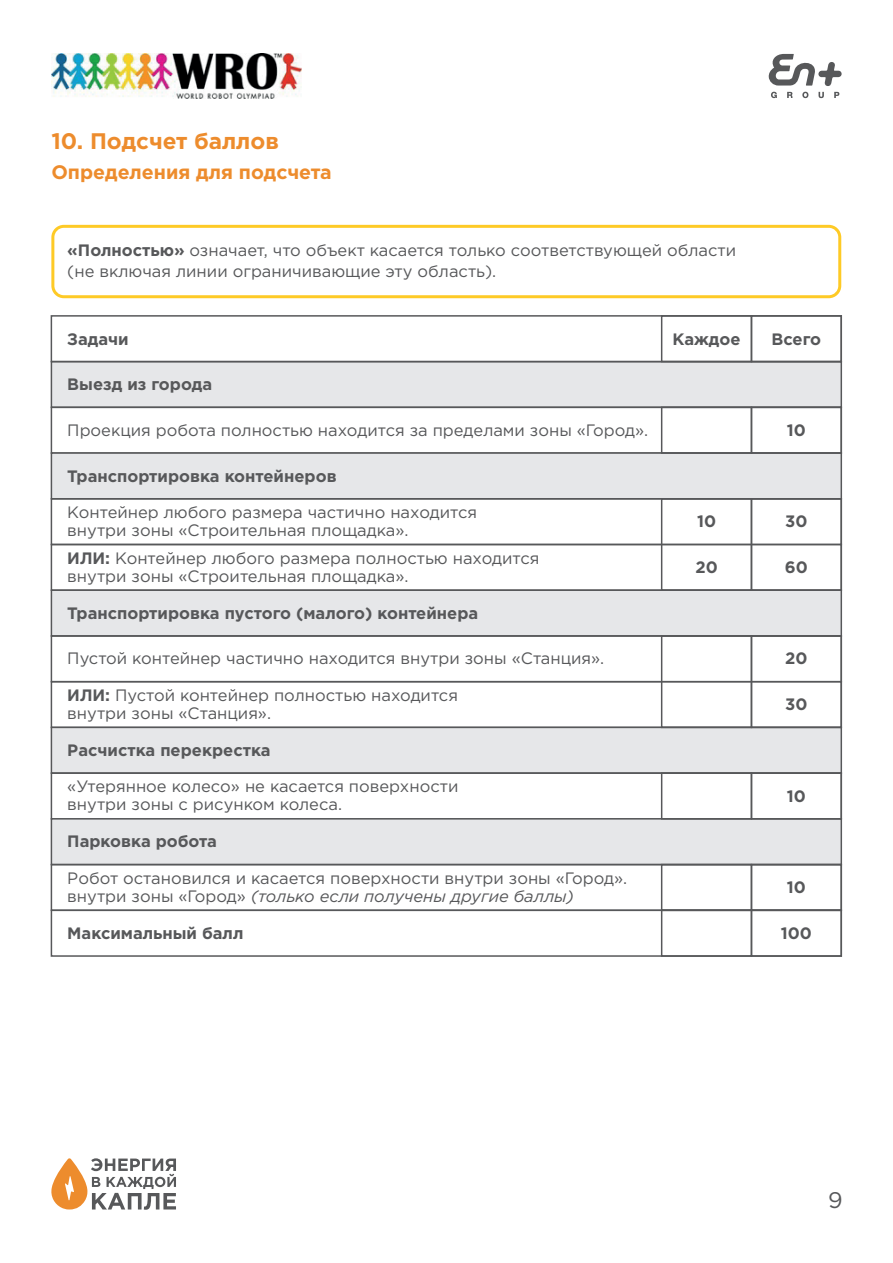
<style>
.page{position:relative;width:893px;height:1263px;background:#fff}
.page>*{position:absolute;margin:0;border:0;box-sizing:border-box;transform-origin:0 0}
.t1{font:700 22.5px "Gotham Pro";color:#ed8c2d}
.t2{font:22.5px "Gotham Pro";color:#57585a}
.t3{font:700 19.5px "Gotham Pro";color:#ed8c2d}
.t4{font:16.5px/18px "Gotham Pro";color:#57585a}
.t5{font:700 16.5px "Gotham Pro";color:#57585a}
.s1{font-weight:700}
.s2{font-style:italic}
</style>
<div class="page">
<img style="left:51px;top:54px;width:250px;height:44px">
<svg style="left:769px;top:54px;width:73px;height:32px"></svg>
<svg style="left:771px;top:92px;width:68px;height:6px"></svg>
<svg style="left:51px;top:1158px;width:125px;height:52px"></svg>
<svg style="left:51px;top:225px;width:790px;height:73px"></svg>
<div style="left:51px;top:361px;width:791px;height:47px;background:#e6e7e9;border:2px solid #57585a"></div>
<div style="left:51px;top:407px;width:791px;height:47px;border:2px solid #57585a"></div>
<div style="left:51px;top:452px;width:791px;height:47px;background:#e6e7e9;border:2px solid #57585a"></div>
<div style="left:51px;top:498px;width:791px;height:47px;border:2px solid #57585a"></div>
<div style="left:51px;top:544px;width:791px;height:47px;border:2px solid #57585a"></div>
<div style="left:51px;top:589px;width:791px;height:48px;background:#e6e7e9;border:2px solid #57585a"></div>
<div style="left:51px;top:635px;width:791px;height:47px;border:2px solid #57585a"></div>
<div style="left:51px;top:681px;width:791px;height:47px;border:2px solid #57585a"></div>
<div style="left:51px;top:727px;width:791px;height:47px;background:#e6e7e9;border:2px solid #57585a"></div>
<div style="left:51px;top:772px;width:791px;height:47px;border:2px solid #57585a"></div>
<div style="left:51px;top:818px;width:791px;height:47px;background:#e6e7e9;border:2px solid #57585a"></div>
<div style="left:51px;top:864px;width:791px;height:47px;border:2px solid #57585a"></div>
<div style="left:51px;top:315px;width:791px;height:47px;border:2px solid #57585a"></div>
<div style="left:751px;top:315px;width:91px;height:47px;border:2px solid #57585a"></div>
<div style="left:661px;top:315px;width:91px;height:47px;border:2px solid #57585a"></div>
<div style="left:751px;top:407px;width:91px;height:47px;border:2px solid #57585a"></div>
<div style="left:661px;top:407px;width:91px;height:47px;border:2px solid #57585a"></div>
<div style="left:751px;top:498px;width:91px;height:93px;border:2px solid #57585a"></div>
<div style="left:661px;top:498px;width:91px;height:93px;border:2px solid #57585a"></div>
<div style="left:751px;top:635px;width:91px;height:93px;border:2px solid #57585a"></div>
<div style="left:661px;top:635px;width:91px;height:93px;border:2px solid #57585a"></div>
<div style="left:751px;top:772px;width:91px;height:47px;border:2px solid #57585a"></div>
<div style="left:661px;top:772px;width:91px;height:47px;border:2px solid #57585a"></div>
<div style="left:751px;top:864px;width:91px;height:47px;border:2px solid #57585a"></div>
<div style="left:661px;top:864px;width:91px;height:47px;border:2px solid #57585a"></div>
<div style="left:661px;top:909px;width:91px;height:48px;border:2px solid #57585a"></div>
<div style="left:51px;top:909px;width:791px;height:48px;border:2px solid #57585a"></div>
<h1 class="t1" style="left:51px;top:128px;width:229px">10. Подсчет баллов</h1>
<p class="t3" style="left:51px;top:161px;width:282px">Определения для подсчета</p>
<p class="t4" style="left:67px;top:240px;width:670px;line-height:21px"><span class="s1">«Полностью»</span> означает, что объект касается только соответствующей области (не включая линии ограничивающие эту область).</p>
<p class="t5" style="left:67px;top:329px;width:63px">Задачи</p>
<p class="t5" style="left:672px;top:329px;width:70px">Каждое</p>
<p class="t5" style="left:772px;top:329px;width:51px">Всего</p>
<p class="t5" style="left:67px;top:375px;width:146px">Выезд из города</p>
<p class="t4" style="left:67px;top:421px;width:582px">Проекция робота полностью находится за пределами зоны «Город».</p>
<p class="t5" style="left:67px;top:466px;width:271px">Транспортировка контейнеров</p>
<p class="t4" style="left:67px;top:503px;width:411px">Контейнер любого размера частично находится внутри зоны «Строительная площадка».</p>
<p class="t4" style="left:67px;top:549px;width:474px"><span class="s1">ИЛИ:</span> Контейнер любого размера полностью находится внутри зоны «Строительная площадка».</p>
<p class="t5" style="left:67px;top:603px;width:412px">Транспортировка пустого (малого) контейнера</p>
<p class="t4" style="left:67px;top:649px;width:538px">Пустой контейнер частично находится внутри зоны «Станция».</p>
<p class="t4" style="left:67px;top:686px;width:392px"><span class="s1">ИЛИ:</span> Пустой контейнер полностью находится внутри зоны «Станция».</p>
<p class="t5" style="left:67px;top:740px;width:205px">Расчистка перекрестка</p>
<p class="t4" style="left:67px;top:777px;width:393px">«Утерянное колесо» не касается поверхности внутри зоны с рисунком колеса.</p>
<p class="t5" style="left:67px;top:832px;width:151px">Парковка робота</p>
<p class="t4" style="left:67px;top:869px;width:561px">Робот остановился и касается поверхности внутри зоны «Город». внутри зоны «Город» <span class="s2">(только если получены другие баллы)</span></p>
<p class="t5" style="left:67px;top:923px;width:178px">Максимальный балл</p>
<p class="t5" style="left:697px;top:512px;width:21px">10</p>
<p class="t5" style="left:695px;top:558px;width:24px">20</p>
<p class="t5" style="left:787px;top:420px;width:21px">10</p>
<p class="t5" style="left:785px;top:512px;width:24px">30</p>
<p class="t5" style="left:785px;top:558px;width:24px">60</p>
<p class="t5" style="left:785px;top:649px;width:24px">20</p>
<p class="t5" style="left:785px;top:695px;width:24px">30</p>
<p class="t5" style="left:787px;top:786px;width:21px">10</p>
<p class="t5" style="left:787px;top:878px;width:21px">10</p>
<p class="t5" style="left:781px;top:923px;width:33px">100</p>
<h1 class="t2" style="left:828px;top:1188px;width:16px">9</h1>
</div>
